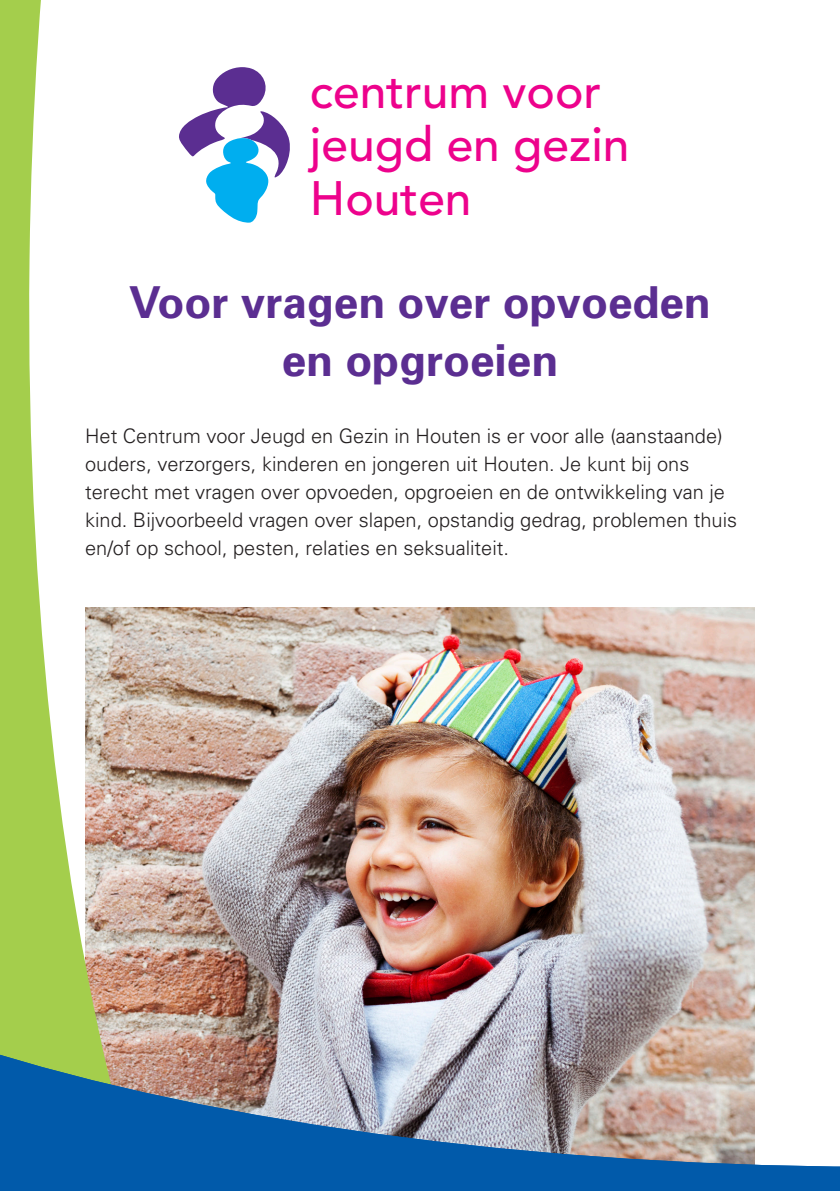
<style>
.page{position:relative;width:840px;height:1191px;background:#fff}
.page>*{position:absolute;margin:0;border:0;box-sizing:border-box;transform-origin:0 0}
.t1{font:500 47.8px/53.2px "Avenir LT Std";color:#ed028c}
.t2{font:700 44px "Univers";color:#5b2e91}
.t3{font:300 20px/28px "Univers";color:#231f20}
</style>
<div class="page">
<img style="left:150px;top:608px;width:604px;height:437px">
<svg style="left:0;top:0;width:150px;height:1045px"></svg>
<img style="left:0;top:1045px;width:839px;height:146px">
<svg style="left:179px;top:67px;width:111px;height:156px"></svg>
<p class="t1" style="left:310px;top:66px;width:321px">centrum voor jeugd en gezin<br>Houten</p>
<p class="t2" style="left:129px;top:274px;width:583px">Voor vragen over opvoeden</p>
<p class="t2" style="left:281px;top:332px;width:278px">en opgroeien</p>
<p class="t3" style="left:85px;top:421px;width:653px">Het Centrum voor Jeugd en Gezin in Houten is er voor alle (aanstaande) ouders, verzorgers, kinderen en jongeren uit Houten. Je kunt bij ons terecht met vragen over opvoeden, opgroeien en de ontwikkeling van je kind. Bijvoorbeeld vragen over slapen, opstandig gedrag, problemen thuis en/of op school, pesten, relaties en seksualiteit.</p>
</div>
